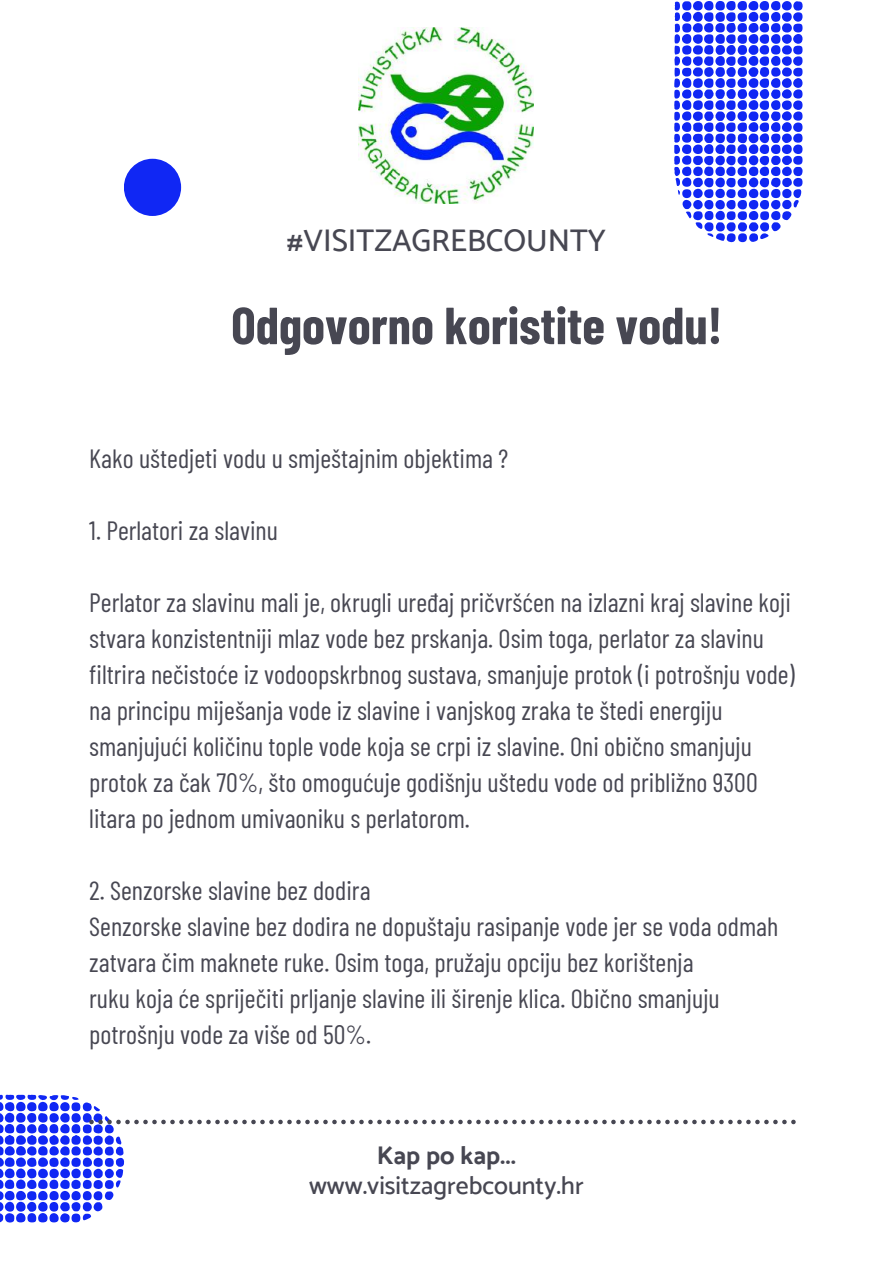
<style>
.page{position:relative;width:893px;height:1264px;background:#fff}
.page>*{position:absolute;margin:0;border:0;box-sizing:border-box;transform-origin:0 0}
.t1{font:700 52.05px "Barlow Condensed";color:#474752}
.t2{font:500 31.2px "Catamaran";color:#474752}
.t3{font:26.4px/36px "Barlow Condensed";color:#474752}
.t4{font:500 25.5px "Catamaran";color:#474752}
.t5{font:700 25.5px "Catamaran";color:#474752}
</style>
<div class="page">
<svg style="left:674px;top:1px;width:129px;height:241px"></svg>
<div style="left:124px;top:159px;width:57px;height:57px;background:#1027f4;border-radius:50%"></div>
<svg style="left:0;top:1094px;width:795px;height:129px"></svg>
<img style="left:358px;top:28px;width:176px;height:175px">
<p class="t2" style="left:286px;top:222px;width:321px">#VISITZAGREBCOUNTY</p>
<h1 class="t1" style="left:231px;top:292px;width:492px">Odgovorno koristite vodu!</h1>
<p class="t3" style="left:89px;top:439px;width:420px">Kako uštedjeti vodu u smještajnim objektima ?</p>
<p class="t3" style="left:89px;top:511px;width:190px">1. Perlatori za slavinu</p>
<p class="t3" style="left:89px;top:583px;width:706px">Perlator za slavinu mali je, okrugli uređaj pričvršćen na izlazni kraj slavine koji stvara konzistentniji mlaz vode bez prskanja. Osim toga, perlator za slavinu filtrira nečistoće iz vodoopskrbnog sustava, smanjuje protok (i potrošnju vode) na principu miješanja vode iz slavine i vanjskog zraka te štedi energiju smanjujući količinu tople vode koja se crpi iz slavine. Oni obično smanjuju protok za čak 70%, što omogućuje godišnju uštedu vode od približno 9300 litara po jednom umivaoniku s perlatorom.</p>
<p class="t3" style="left:89px;top:871px;width:690px">2. Senzorske slavine bez dodira<br>Senzorske slavine bez dodira ne dopuštaju rasipanje vode jer se voda odmah zatvara čim maknete ruke. Osim toga, pružaju opciju bez korištenja<br>ruku koja će spriječiti prljanje slavine ili širenje klica. Obično smanjuju potrošnju vode za više od 50%.</p>
<p class="t5" style="left:376px;top:1140px;width:141px">Kap po kap...</p>
<p class="t4" style="left:309px;top:1170px;width:276px">www.visitzagrebcounty.hr</p>
</div>
